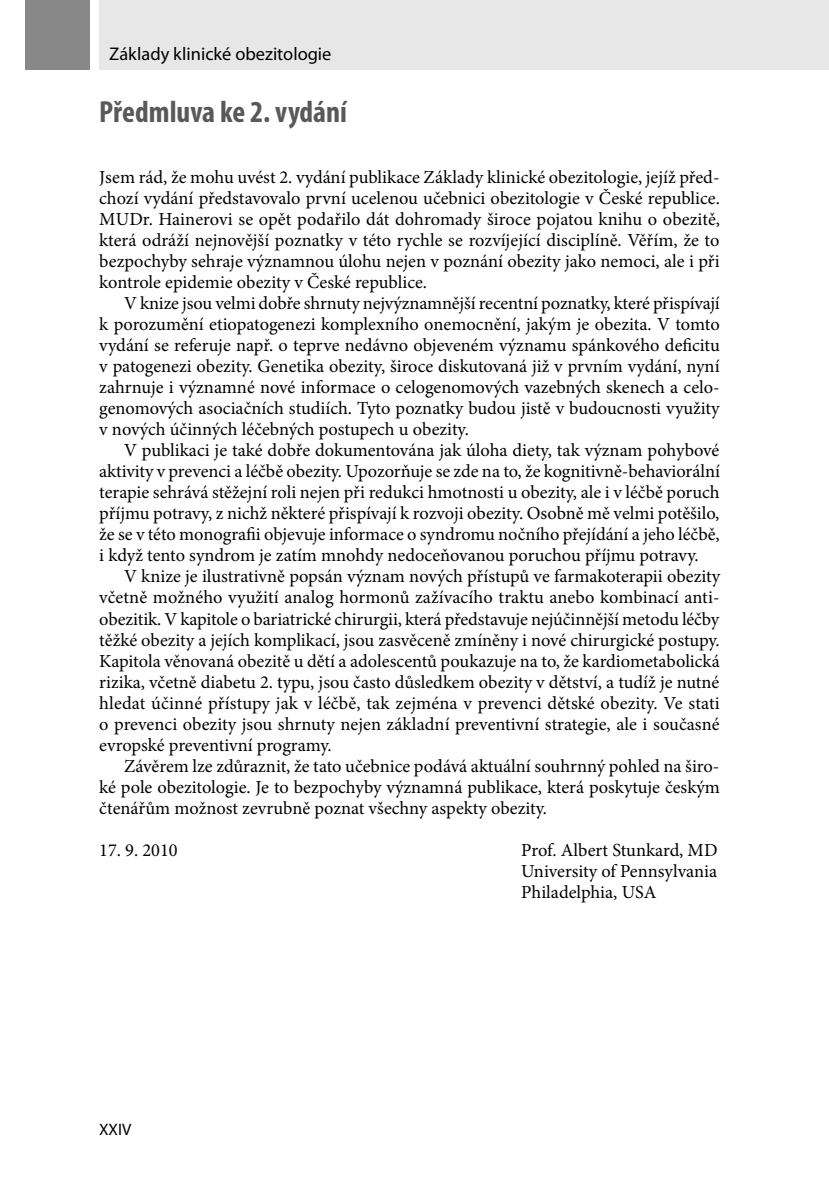
<style>
.page{position:relative;width:829px;height:1191px;background:#fff}
.page>*{position:absolute;margin:0;border:0;box-sizing:border-box;transform-origin:0 0}
.t1{font:700 condensed 30.62px "Myriad Pro";color:#595959}
.t2{font:18.38px/21px "Minion Pro";color:#000;text-align:justify}
.t3{font:18.38px "Myriad Pro";color:#000}
.t4{font:16.62px "Myriad Pro";color:#000}
</style>
<div class="page">
<div style="left:99px;top:0;width:729px;height:69px;background:#e7e7e7"></div>
<hr style="left:828px;top:0;width:1px;height:69px;background:#e7e7e7">
<div style="left:25px;top:0;width:64px;height:69px;background:#888"></div>
<p class="t3" style="left:109px;top:46px;width:224px">Základy klinické obezitologie</p>
<h1 class="t1" style="left:99px;top:101px;width:249px">Předmluva ke 2. vydání</h1>
<p class="t2" style="left:99px;top:168px;width:622px">Jsem rád, že mohu uvést 2. vydání publikace Základy klinické obezitologie, jejíž před&shy;chozí vydání představovalo první ucelenou učebnici obezitologie v České republice.<br>MUDr. Hainerovi se opět podařilo dát dohromady široce pojatou knihu o obezitě, která odráží nejnovější poznatky v této rychle se rozvíjející disciplíně. Věřím, že to bezpochyby sehraje významnou úlohu nejen v poznání obezity jako nemoci, ale i při kontrole epidemie obezity v České republice.</p>
<p class="t2" style="left:99px;top:294px;width:622px;text-indent:25px">V knize jsou velmi dobře shrnuty nejvýznamnější recentní poznatky, které přispívají k porozumění etiopatogenezi komplexního onemocnění, jakým je obezita. V tomto vydání se referuje např. o teprve nedávno objeveném významu spánkového deficitu v patogenezi obezity. Genetika obezity, široce diskutovaná již v prvním vydání, nyní zahrnuje i významné nové informace o celogenomových vazebných skenech a celo&shy;genomových asociačních studiích. Tyto poznatky budou jistě v budoucnosti využity v nových účinných léčebných postupech u obezity.</p>
<p class="t2" style="left:99px;top:441px;width:622px;text-indent:25px">V publikaci je také dobře dokumentována jak úloha diety, tak význam pohybové aktivity v prevenci a léčbě obezity. Upozorňuje se zde na to, že kognitivně-behaviorální terapie sehrává stěžejní roli nejen při redukci hmotnosti u obezity, ale i v léčbě poruch příjmu potravy, z nichž některé přispívají k rozvoji obezity. Osobně mě velmi potěšilo, že se v této monografii objevuje informace o syndromu nočního přejídání a jeho léčbě, i když tento syndrom je zatím mnohdy nedoceňovanou poruchou příjmu potravy.</p>
<p class="t2" style="left:99px;top:567px;width:622px;text-indent:25px">V knize je ilustrativně popsán význam nových přístupů ve farmakoterapii obezity včetně možného využití analog hormonů zažívacího traktu anebo kombinací anti&shy;obezitik. V kapitole o bariatrické chirurgii, která představuje nejúčinnější metodu léčby těžké obezity a jejích komplikací, jsou zasvěceně zmíněny i nové chirurgické postupy.<br>Kapitola věnovaná obezitě u dětí a adolescentů poukazuje na to, že kardiometabolická rizika, včetně diabetu 2. typu, jsou často důsledkem obezity v dětství, a tudíž je nutné hledat účinné přístupy jak v léčbě, tak zejména v prevenci dětské obezity. Ve stati o prevenci obezity jsou shrnuty nejen základní preventivní strategie, ale i současné evropské preventivní programy.</p>
<p class="t2" style="left:99px;top:756px;width:622px;text-indent:25px">Závěrem lze zdůraznit, že tato učebnice podává aktuální souhrnný pohled na širo&shy;ké pole obezitologie. Je to bezpochyby významná publikace, která poskytuje českým čtenářům možnost zevrubně poznat všechny aspekty obezity.</p>
<p class="t2" style="left:99px;top:840px;width:80px">17. 9. 2010</p>
<p class="t2" style="left:521px;top:840px;width:198px">Prof. Albert Stunkard, MD University of Pennsylvania Philadelphia, USA</p>
<p class="t4" style="left:99px;top:1123px;width:33px">XXIV</p>
</div>
